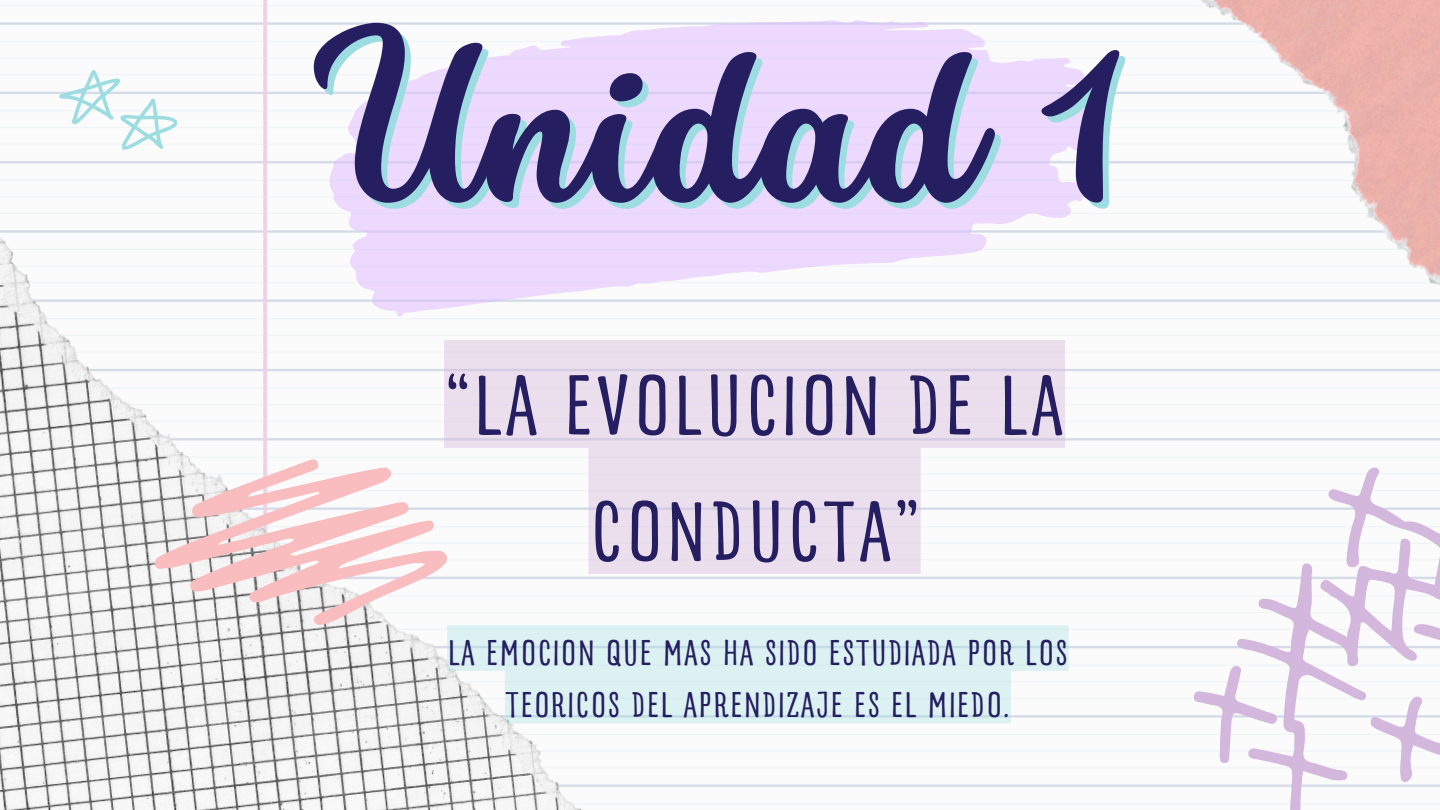
<style>
.page{position:relative;width:1440px;height:810px;background:#fff}
.page>*{position:absolute;margin:0;border:0;box-sizing:border-box;transform-origin:0 0}
.t1{font:200px "Stars Love";color:#251e60}
.t2{font:90px/126px "Nefelibata Pen Sans";color:#251e60;text-align:center}
.t3{font:38px/52.5px "Nefelibata Pen Sans";color:#251e60;text-align:center}
</style>
<div class="page">
<img style="left:0;top:0;width:1440px;height:804px">
<svg style="left:328px;top:20px;width:749px;height:298px;fill:#ecd9fd"></svg>
<svg style="left:609px;top:340px;width:456px;height:234px;fill:#ebdfee"></svg>
<img style="left:1077px;top:0;width:363px;height:419px">
<img style="left:0;top:110px;width:609px;height:700px">
<svg style="left:155px;top:457px;width:293px;height:168px"></svg>
<svg style="left:56px;top:67px;width:124px;height:86px"></svg>
<svg style="left:1236px;top:467px;width:204px;height:343px"></svg>
<svg style="left:1193px;top:665px;width:85px;height:98px"></svg>
<svg style="left:1371px;top:597px;width:69px;height:185px"></svg>
<svg style="left:447px;top:625px;width:622px;height:98px;background:#dceff1"></svg>
<p class="t1" style="left:314px;top:17px;width:814px">Unidad 1</p>
<p class="t2" style="left:444px;top:331px;width:622px">“LA EVOLUCION DE LA<br>CONDUCTA”</p>
<p class="t3" style="left:447px;top:622px;width:623px">LA EMOCION QUE MAS HA SIDO ESTUDIADA POR LOS<br>TEORICOS DEL APRENDIZAJE ES EL MIEDO.</p>
</div>
